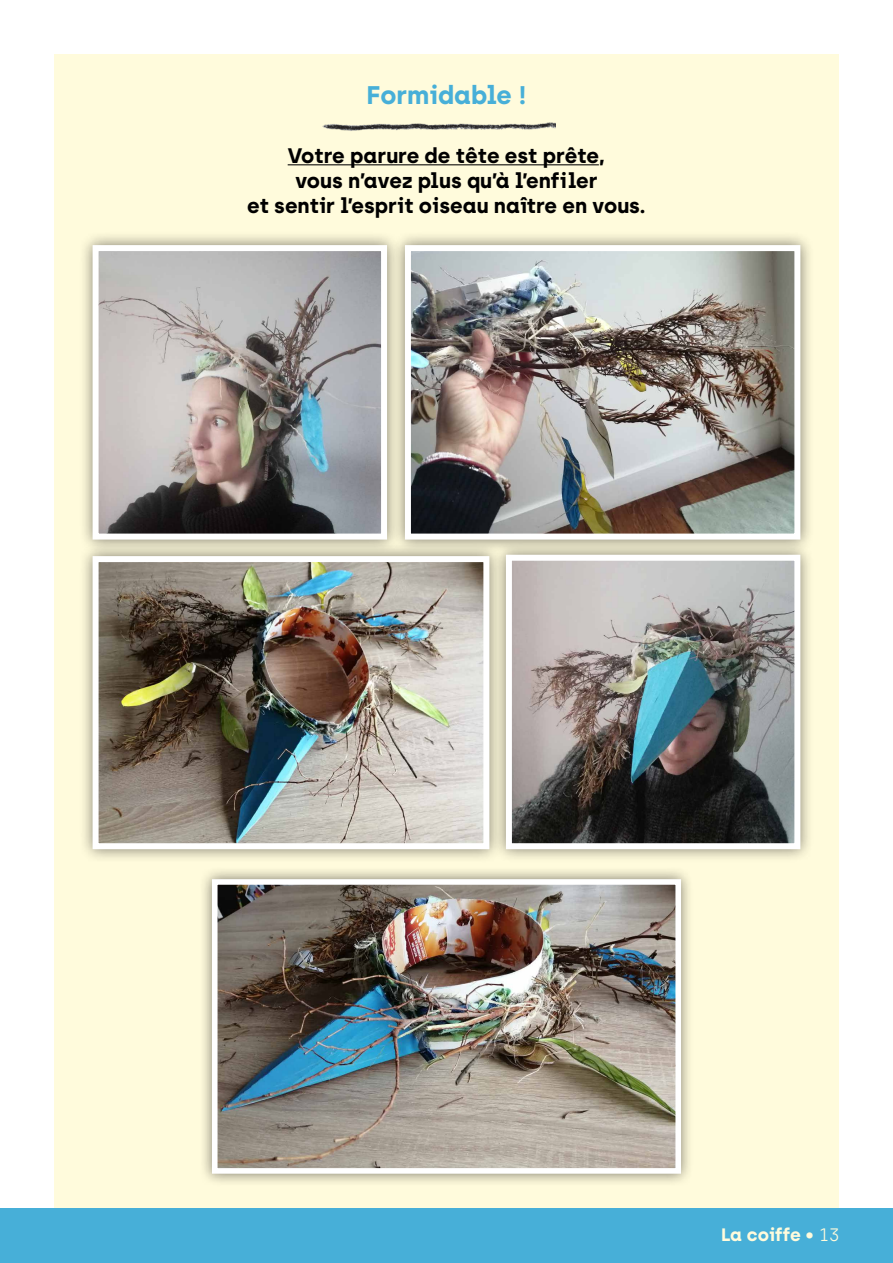
<style>
.page{position:relative;width:893px;height:1263px;background:#fff}
.page>*{position:absolute;margin:0;border:0;box-sizing:border-box;transform-origin:0 0}
.t1{font:700 25.5px "Archia";color:#47afd8}
.t2{font:700 21px/25.2px "Archia";color:#000;text-align:center}
.t3{font:700 18px "Archia";color:#fffbdc}
.s1{font-weight:300}
</style>
<div class="page">
<div style="left:54px;top:54px;width:785px;height:1155px;background:#fffbdc"></div>
<div style="left:0;top:1209px;width:893px;height:54px;background:#47afd8"></div>
<hr style="left:288px;top:164px;width:311px;height:1px;background:#000">
<div style="left:78px;top:231px;width:323px;height:323px;background:#000;opacity:.5"></div>
<img style="left:100px;top:252px;width:280px;height:281px">
<div style="left:93px;top:245px;width:294px;height:295px;border:6px solid #fff"></div>
<div style="left:391px;top:231px;width:423px;height:323px;background:#000;opacity:.5"></div>
<img style="left:412px;top:252px;width:381px;height:281px">
<div style="left:405px;top:245px;width:395px;height:295px;border:6px solid #fff"></div>
<div style="left:492px;top:540px;width:322px;height:323px;background:#000;opacity:.5"></div>
<img style="left:513px;top:562px;width:280px;height:280px">
<div style="left:506px;top:555px;width:294px;height:294px;border:6px solid #fff"></div>
<div style="left:78px;top:542px;width:425px;height:321px;background:#000;opacity:.5"></div>
<img style="left:100px;top:563px;width:382px;height:279px">
<div style="left:93px;top:556px;width:396px;height:293px;border:6px solid #fff"></div>
<div style="left:199px;top:866px;width:495px;height:321px;background:#000;opacity:.5"></div>
<img style="left:219px;top:886px;width:455px;height:281px">
<div style="left:212px;top:879px;width:469px;height:295px;border:6px solid #fff"></div>
<img style="left:322px;top:122px;width:234px;height:9px">
<p class="t1" style="left:366px;top:79px;width:162px">Formidable !</p>
<p class="t2" style="left:247px;top:142px;width:400px">Votre parure de tête est prête,<br>vous n’avez plus qu’à l’enfiler<br>et sentir l’esprit oiseau naître en vous.</p>
<p class="t3" style="left:721px;top:1224px;width:120px">La coiffe <span class="s1">• 13</span></p>
</div>
